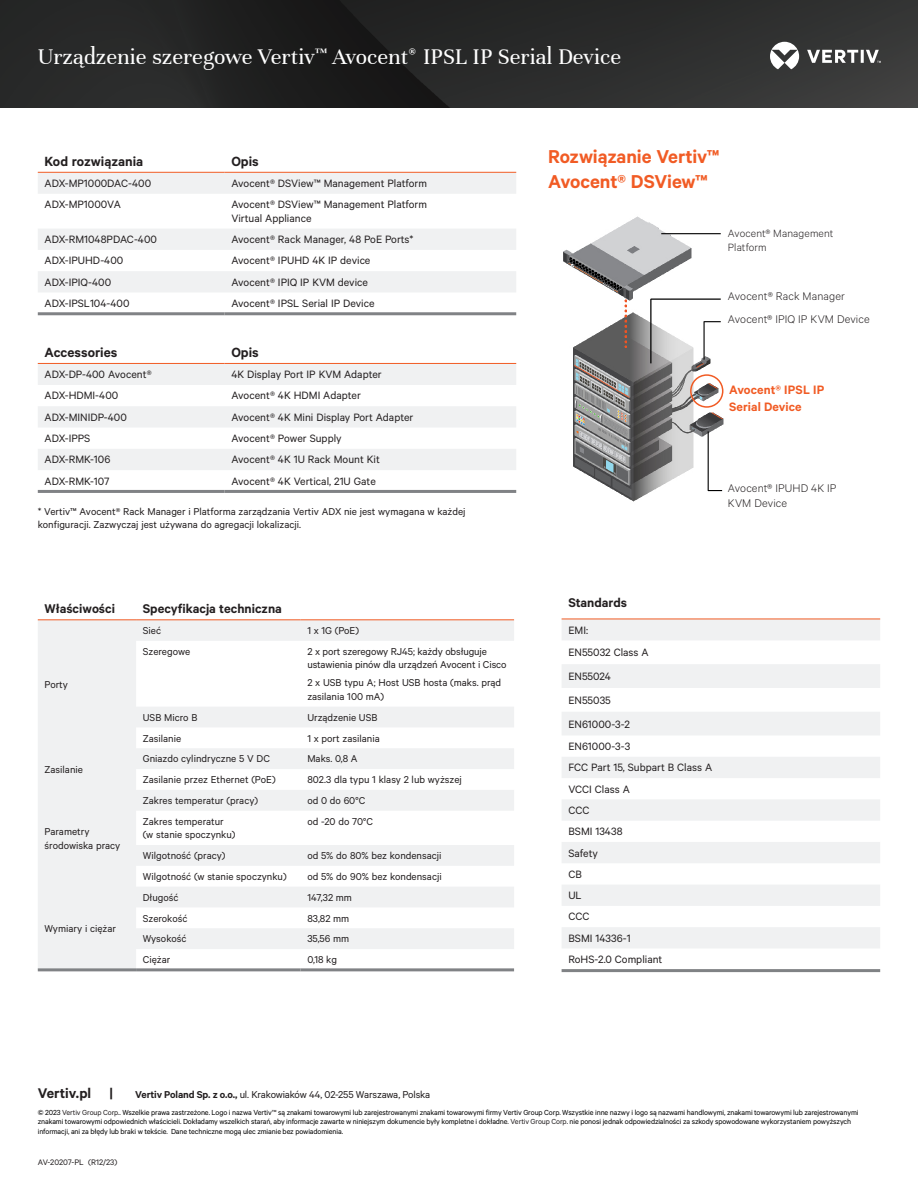
<style>
.page{position:relative;width:918px;height:1188px;background:#fff}
.page>*{position:absolute;margin:0;border:0;box-sizing:border-box;transform-origin:0 0}
.t1{font:24px "Unna";color:#fff}
.t2{font:600 21px/25.2px "Calibre";letter-spacing:-.005em;color:#f15b24}
.t3{font:600 15.75px "Calibre";color:#231f20}
.t4{font:600 15px "Calibre";color:#231f20}
.t5{font:600 14.25px "Calibre";color:#231f20}
.t6{font:600 13.8px/16.5px "Calibre";letter-spacing:.01em;color:#f15b24}
.t7{font:300 12.45px/15px "Calibre";letter-spacing:.005em;color:#231f20}
.t8{font:12px/21.3px "Calibre";color:#231f20}
.t9{font:300 11.85px/14.2px "Calibre";letter-spacing:.01em;color:#231f20}
.t10{font:11.25px/13.5px "Calibre";color:#231f20}
.t11{font:9px "Calibre";color:#231f20}
.t12{font:8.25px/9.8px "Calibre";letter-spacing:-.015em;color:#000}
.s1{font-weight:600}
.s2{color:#231f20}
</style>
<div class="page">
<img style="left:0;top:0;width:918px;height:108px">
<svg style="left:770px;top:42px;width:111px;height:27px"></svg>
<svg style="left:38px;top:621px;width:476px;height:347px;fill:#f0f1f2"></svg>
<hr style="left:38px;top:620px;width:98px;height:1px;background:#f15b24">
<hr style="left:136px;top:620px;width:165px;height:1px;background:#f15b24">
<hr style="left:301px;top:620px;width:213px;height:1px;background:#f15b24">
<hr style="left:38px;top:968px;width:98px;height:3px;background:#808285">
<hr style="left:136px;top:968px;width:165px;height:3px;background:#808285">
<hr style="left:301px;top:968px;width:213px;height:3px;background:#808285">
<svg style="left:38px;top:173px;width:478px;height:119px;fill:#f0f1f2"></svg>
<hr style="left:38px;top:172px;width:187px;height:1px;background:#f15b24">
<hr style="left:225px;top:172px;width:291px;height:1px;background:#f15b24">
<hr style="left:38px;top:312px;width:187px;height:3px;background:#808285">
<hr style="left:225px;top:312px;width:291px;height:3px;background:#808285">
<svg style="left:38px;top:364px;width:478px;height:106px;fill:#f0f1f2"></svg>
<hr style="left:38px;top:363px;width:187px;height:1px;background:#f15b24">
<hr style="left:225px;top:363px;width:291px;height:1px;background:#f15b24">
<hr style="left:38px;top:490px;width:187px;height:3px;background:#808285">
<hr style="left:225px;top:490px;width:291px;height:3px;background:#808285">
<svg style="left:562px;top:620px;width:318px;height:328px;fill:#f0f1f2"></svg>
<hr style="left:562px;top:619px;width:318px;height:1px;background:#f15b24">
<hr style="left:562px;top:969px;width:318px;height:3px;background:#808285">
<img style="left:563px;top:216px;width:161px;height:286px">
<div style="left:690px;top:374px;width:33px;height:34px;border:2px solid #f15b24;border-radius:50%"></div>
<h1 class="t1" style="left:38px;top:43px;width:585px">Urządzenie szeregowe Vertiv<sup>™</sup> Avocent<sup>®</sup> IPSL IP Serial Device</h1>
<h3 class="t4" style="left:45px;top:152px;width:100px">Kod rozwiązania</h3>
<h3 class="t4" style="left:231px;top:152px;width:29px">Opis</h3>
<p class="t8" style="left:45px;top:172px;width:108px">ADX-MP1000DAC-400</p>
<p class="t8" style="left:231px;top:172px;width:197px">Avocent® DSView™ Management Platform</p>
<p class="t8" style="left:45px;top:194px;width:78px">ADX-MP1000VA</p>
<p class="t8" style="left:231px;top:197px;width:197px;line-height:13.5px">Avocent® DSView™ Management Platform<br>Virtual Appliance</p>
<p class="t8" style="left:45px;top:228px;width:114px">ADX-RM1048PDAC-400</p>
<p class="t8" style="left:231px;top:228px;width:183px">Avocent® Rack Manager, 48 PoE Ports*</p>
<p class="t8" style="left:45px;top:250px;width:80px">ADX-IPUHD-400</p>
<p class="t8" style="left:231px;top:250px;width:141px">Avocent® IPUHD 4K IP device</p>
<p class="t8" style="left:45px;top:271px;width:68px">ADX-IPIQ-400</p>
<p class="t8" style="left:231px;top:271px;width:138px">Avocent® IPIQ IP KVM device</p>
<p class="t8" style="left:45px;top:292px;width:86px">ADX-IPSL104-400</p>
<p class="t8" style="left:231px;top:292px;width:145px">Avocent® IPSL Serial IP Device</p>
<h3 class="t4" style="left:45px;top:343px;width:74px">Accessories</h3>
<h3 class="t4" style="left:231px;top:343px;width:29px">Opis</h3>
<p class="t8" style="left:45px;top:363px;width:109px">ADX-DP-400 Avocent®</p>
<p class="t8" style="left:231px;top:363px;width:152px">4K Display Port IP KVM Adapter</p>
<p class="t8" style="left:45px;top:385px;width:75px">ADX-HDMI-400</p>
<p class="t8" style="left:231px;top:385px;width:131px">Avocent® 4K HDMI Adapter</p>
<p class="t8" style="left:45px;top:406px;width:84px">ADX-MINIDP-400</p>
<p class="t8" style="left:231px;top:406px;width:184px">Avocent® 4K Mini Display Port Adapter</p>
<p class="t8" style="left:45px;top:427px;width:47px">ADX-IPPS</p>
<p class="t8" style="left:231px;top:427px;width:112px">Avocent® Power Supply</p>
<p class="t8" style="left:45px;top:449px;width:67px">ADX-RMK-106</p>
<p class="t8" style="left:231px;top:449px;width:150px">Avocent® 4K 1U Rack Mount Kit</p>
<p class="t8" style="left:45px;top:470px;width:66px">ADX-RMK-107</p>
<p class="t8" style="left:231px;top:470px;width:146px">Avocent® 4K Vertical, 21U Gate</p>
<p class="t10" style="left:38px;top:504px;width:429px">* Vertiv™ Avocent® Rack Manager i Platforma zarządzania Vertiv ADX nie jest wymagana w każdej konfiguracji. Zazwyczaj jest używana do agregacji lokalizacji.</p>
<p class="t5" style="left:45px;top:600px;width:72px">Właściwości</p>
<p class="t5" style="left:143px;top:600px;width:141px">Specyfikacja techniczna</p>
<p class="t10" style="left:45px;top:677px;width:25px">Porty</p>
<p class="t10" style="left:45px;top:762px;width:40px">Zasilanie</p>
<p class="t10" style="left:45px;top:825px;width:77px">Parametry środowiska pracy</p>
<p class="t10" style="left:45px;top:921px;width:73px">Wymiary i ciężar</p>
<p class="t10" style="left:143px;top:623px;width:20px">Sieć</p>
<p class="t10" style="left:307px;top:623px;width:53px">1 x 1G (PoE)</p>
<p class="t10" style="left:143px;top:644px;width:49px">Szeregowe</p>
<p class="t10" style="left:307px;top:644px;width:201px">2 x port szeregowy RJ45; każdy obsługuje ustawienia pinów dla urządzeń Avocent i Cisco</p>
<p class="t10" style="left:307px;top:676px;width:195px">2 x USB typu A; Host USB hosta (maks. prąd zasilania 100 mA)</p>
<p class="t10" style="left:143px;top:710px;width:56px">USB Micro B</p>
<p class="t10" style="left:307px;top:710px;width:72px">Urządzenie USB</p>
<p class="t10" style="left:143px;top:731px;width:40px">Zasilanie</p>
<p class="t10" style="left:307px;top:731px;width:74px">1 x port zasilania</p>
<p class="t10" style="left:143px;top:752px;width:129px">Gniazdo cylindryczne 5 V DC</p>
<p class="t10" style="left:307px;top:752px;width:52px">Maks. 0,8 A</p>
<p class="t10" style="left:143px;top:772px;width:134px">Zasilanie przez Ethernet (PoE)</p>
<p class="t10" style="left:307px;top:772px;width:156px">802.3 dla typu 1 klasy 2 lub wyższej</p>
<p class="t10" style="left:143px;top:793px;width:117px">Zakres temperatur (pracy)</p>
<p class="t10" style="left:307px;top:793px;width:59px">od 0 do 60°C</p>
<p class="t10" style="left:143px;top:814px;width:94px">Zakres temperatur (w stanie spoczynku)</p>
<p class="t10" style="left:307px;top:814px;width:67px">od -20 do 70°C</p>
<p class="t10" style="left:143px;top:848px;width:84px">Wilgotność (pracy)</p>
<p class="t10" style="left:307px;top:848px;width:136px">od 5% do 80% bez kondensacji</p>
<p class="t10" style="left:143px;top:869px;width:145px">Wilgotność (w stanie spoczynku)</p>
<p class="t10" style="left:307px;top:869px;width:136px">od 5% do 90% bez kondensacji</p>
<p class="t10" style="left:143px;top:890px;width:37px">Długość</p>
<p class="t10" style="left:307px;top:890px;width:46px">147,32 mm</p>
<p class="t10" style="left:143px;top:911px;width:46px">Szerokość</p>
<p class="t10" style="left:307px;top:911px;width:43px">83,82 mm</p>
<p class="t10" style="left:143px;top:932px;width:45px">Wysokość</p>
<p class="t10" style="left:307px;top:932px;width:44px">35,56 mm</p>
<p class="t10" style="left:143px;top:952px;width:29px">Ciężar</p>
<p class="t10" style="left:307px;top:952px;width:31px">0,18 kg</p>
<h2 class="t2" style="left:548px;top:143px;width:173px">Rozwiązanie Vertiv™<br>Avocent® DSView™</h2>
<p class="t9" style="left:728px;top:226px;width:107px">Avocent® Management<br>Platform</p>
<p class="t7" style="left:728px;top:288px;width:118px">Avocent® Rack Manager</p>
<p class="t7" style="left:728px;top:311px;width:143px">Avocent® IPIQ IP KVM Device</p>
<p class="t6" style="left:729px;top:381px;width:97px">Avocent® IPSL IP<br>Serial Device</p>
<p class="t7" style="left:728px;top:480px;width:110px">Avocent® IPUHD 4K IP<br>KVM Device</p>
<p class="t5" style="left:568px;top:595px;width:60px">Standards</p>
<p class="t8" style="left:568px;top:618px;width:82px;line-height:22.5px">EMI:<br>EN55032 Class A</p>
<p class="t8" style="left:568px;top:664px;width:63px;line-height:23.7px">EN55024<br>EN55035<br>EN61000-3-2</p>
<p class="t8" style="left:568px;top:735px;width:145px">EN61000-3-3<br>FCC Part 15, Subpart B Class A<br>VCCI Class A<br>CCC<br>BSMI 13438<br>Safety<br>CB<br>UL<br>CCC<br>BSMI 14336-1<br>RoHS-2.0 Compliant</p>
<h3 class="t3" style="left:38px;top:1084px;width:77px">Vertiv.pl |</h3>
<p class="t10" style="left:135px;top:1087px;width:296px"><span class="s1">Vertiv Poland Sp. z o.o.,</span> ul. Krakowiaków 44, 02-255 Warszawa, Polska</p>
<p class="t12" style="left:38px;top:1107px;width:822px">© 2023 <span class="s2">Vertiv Group Corp.</span>. Wszelkie prawa zastrzeżone. Logo i nazwa Vertiv<span class="s2">™</span> są znakami towarowymi lub zarejestrowanymi znakami towarowymi firmy Vertiv Group Corp. Wszystkie inne nazwy i logo są nazwami handlowymi, znakami towarowymi lub zarejestrowanymi znakami towarowymi odpowiednich właścicieli. Dokładamy wszelkich starań, aby informacje zawarte w niniejszym dokumencie były kompletne i dokładne. <span class="s2">Vertiv Group Corp</span>. nie ponosi jednak odpowiedzialności za szkody spowodowane wykorzystaniem powyższych informacji, ani za błędy lub braki w tekście. Dane techniczne mogą ulec zmianie bez powiadomienia.</p>
<p class="t11" style="left:38px;top:1157px;width:81px">AV-20207-PL (R12/23)</p>
</div>
